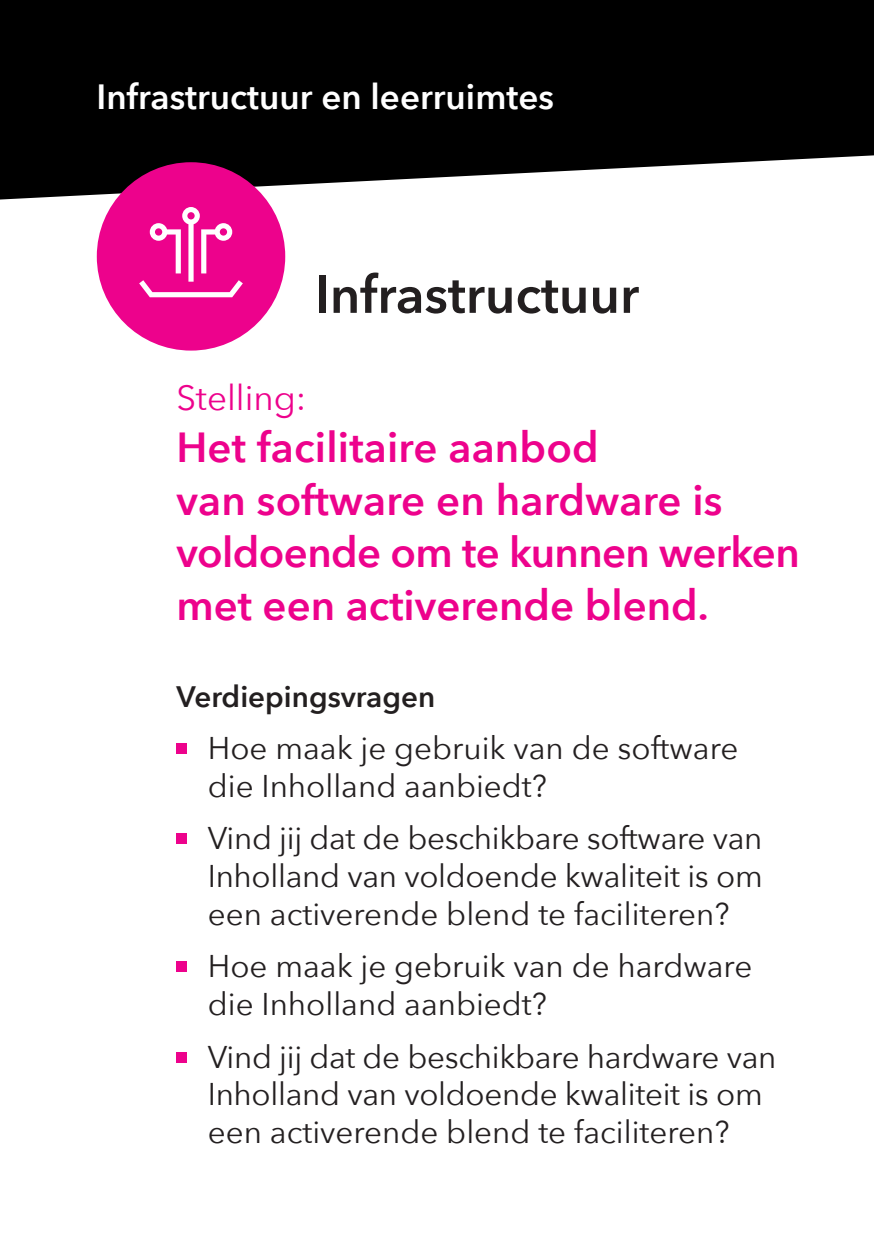
<style>
.page{position:relative;width:874px;height:1241px;background:#fff}
.page>*{position:absolute;margin:0;border:0;box-sizing:border-box;transform-origin:0 0}
.t1{font:600 52.5px "Avenir Next";color:#231f20}
.t2{font:600 42px/52.5px "Avenir Next";color:#ed028c}
.t3{font:600 35px "Avenir Next";color:#fff}
.t4{font:35px "Avenir Next";color:#ed028c}
.t5{font:31.5px/37.8px "Avenir Next";color:#231f20}
.t6{font:600 29.4px "Avenir Next";color:#231f20}
</style>
<div class="page">
<svg style="left:0;top:0;width:873px;height:199px;background:#1a1a1a"></svg>
<div style="left:176px;top:743px;width:11px;height:10px;background:#ed028c"></div>
<div style="left:176px;top:833px;width:11px;height:11px;background:#ed028c"></div>
<div style="left:176px;top:961px;width:11px;height:11px;background:#ed028c"></div>
<div style="left:176px;top:1051px;width:11px;height:11px;background:#ed028c"></div>
<div style="left:97px;top:162px;width:188px;height:188px;background:#ed028c;border-radius:50%"></div>
<svg style="left:139px;top:207px;width:104px;height:90px"></svg>
<p class="t3" style="left:96px;top:67px;width:458px">Infrastructuur en leerruimtes</p>
<p class="t1" style="left:315px;top:249px;width:325px">Infrastructuur</p>
<p class="t4" style="left:176px;top:368px;width:131px">Stelling:</p>
<p class="t2" style="left:176px;top:420px;width:624px">Het facilitaire aanbod<br>van software en hardware is voldoende om te kunnen werken met een activerende blend.</p>
<p class="t6" style="left:176px;top:671px;width:260px">Verdiepingsvragen</p>
<p class="t5" style="left:208px;top:727px;width:532px">Hoe maak je gebruik van de software die Inholland aanbiedt?</p>
<p class="t5" style="left:208px;top:818px;width:556px;text-align:justify">Vind jij dat de beschikbare software van Inholland van voldoende kwaliteit is om een activerende blend te faciliteren?</p>
<p class="t5" style="left:208px;top:946px;width:545px">Hoe maak je gebruik van de hardware die Inholland aanbiedt?</p>
<p class="t5" style="left:208px;top:1036px;width:569px">Vind jij dat de beschikbare hardware van<br>Inholland van voldoende kwaliteit is om een activerende blend te faciliteren?</p>
</div>
